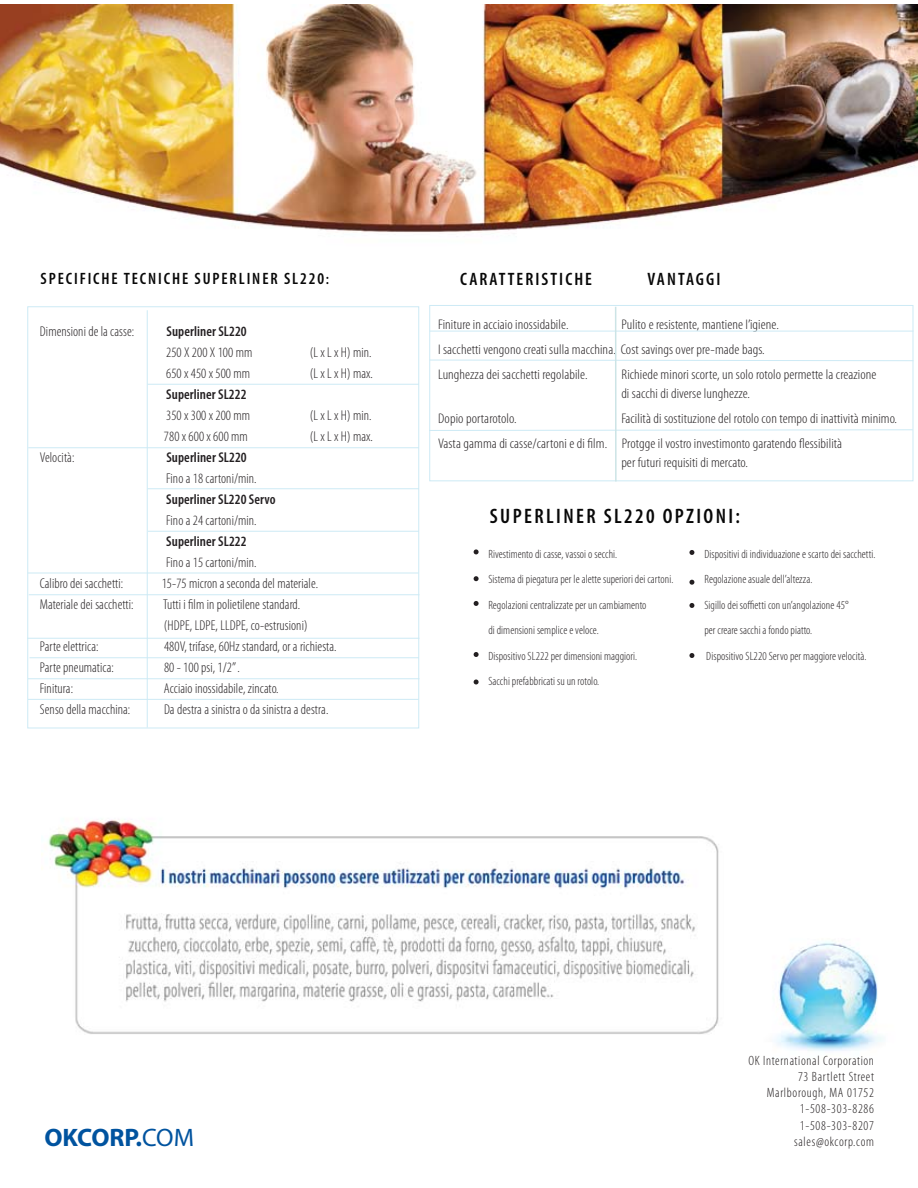
<style>
.page{position:relative;width:918px;height:1188px;background:#fff}
.page>*{position:absolute;margin:0;border:0;box-sizing:border-box;transform-origin:0 0}
.t1{font:700 25.35px "Myriad";color:#00539f}
.t2{font:600 condensed 21px "Myriad Pro";letter-spacing:.115em;color:#080808}
.t3{font:600 condensed 18px "Myriad Pro";letter-spacing:.115em;color:#080808}
.t4{font:600 condensed 16.5px "Myriad Pro";letter-spacing:.115em;color:#080808}
.t5{font:300 condensed 14.25px/21px "Myriad Pro";letter-spacing:.005em;color:#231f21}
.t6{font:600 condensed 14.25px/21px "Myriad Pro";letter-spacing:.005em;color:#231f21}
.t7{font:300 condensed 13.95px/25px "Myriad Pro";letter-spacing:.005em;color:#231f21;scale:1.08 1}
.t8{font:300 condensed 13.5px/16.2px "Myriad Pro";letter-spacing:.05em;color:#231f20;text-align:right}
.t9{font:300 condensed 12px "Myriad Pro";letter-spacing:.005em;color:#231f21}
.s1{font-size:15px}
.s2{font-weight:300}
.s3{font-weight:600}
.s4{font-weight:400}
</style>
<div class="page">
<img style="left:775px;top:941px;width:109px;height:110px">
<hr style="left:147px;top:310px;width:1px;height:418px;background:#cdeaf5">
<hr style="left:29px;top:594px;width:390px;height:1px;background:#cdeaf5">
<hr style="left:27px;top:638px;width:392px;height:1px;background:#cdeaf5">
<hr style="left:29px;top:657px;width:390px;height:1px;background:#cdeaf5">
<hr style="left:28px;top:678px;width:391px;height:1px;background:#cdeaf5">
<div style="left:429px;top:305px;width:484px;height:176px;border:1px solid #cdeaf5"></div>
<hr style="left:430px;top:331px;width:484px;height:1px;background:#cdeaf5">
<hr style="left:148px;top:384px;width:271px;height:1px;background:#cdeaf5">
<hr style="left:28px;top:447px;width:391px;height:1px;background:#cdeaf5">
<hr style="left:148px;top:531px;width:271px;height:1px;background:#cdeaf5">
<hr style="left:28px;top:573px;width:390px;height:1px;background:#cdeaf5">
<hr style="left:28px;top:699px;width:391px;height:1px;background:#cdeaf5">
<img style="left:0;top:4px;width:918px;height:229px">
<hr style="left:148px;top:488px;width:271px;height:1px;background:#cdeaf5">
<svg style="left:474px;top:549px;width:5px;height:5px"></svg>
<svg style="left:474px;top:576px;width:5px;height:5px"></svg>
<svg style="left:474px;top:601px;width:5px;height:5px"></svg>
<svg style="left:689px;top:550px;width:5px;height:5px"></svg>
<svg style="left:689px;top:580px;width:5px;height:5px"></svg>
<svg style="left:689px;top:603px;width:5px;height:5px"></svg>
<svg style="left:474px;top:652px;width:5px;height:5px"></svg>
<svg style="left:689px;top:653px;width:5px;height:5px"></svg>
<svg style="left:474px;top:680px;width:5px;height:4px"></svg>
<svg style="left:429px;top:359px;width:485px;height:2px"></svg>
<svg style="left:429px;top:429px;width:485px;height:2px"></svg>
<hr style="left:615px;top:307px;width:2px;height:175px;background:#cce4e6">
<img style="left:41px;top:819px;width:678px;height:215px">
<p class="t4" style="left:41px;top:270px;width:290px">SPECIFICHE TECNICHE SUPERLINER SL220<span class="s1">:</span></p>
<p class="t5" style="left:40px;top:321px;width:96px">Dimensioni de la casse:</p>
<p class="t6" style="left:166px;top:321px;width:88px">Superliner SL220<br><span class="s2">250 X 200 X 100 mm</span></p>
<p class="t5" style="left:310px;top:342px;width:63px">(L x L x H) min.</p>
<p class="t5" style="left:166px;top:363px;width:85px">650 x 450 x 500 mm</p>
<p class="t5" style="left:310px;top:363px;width:65px">(L x L x H) max.</p>
<p class="t6" style="left:166px;top:384px;width:85px">Superliner SL222<br><span class="s2">350 x 300 x 200 mm</span></p>
<p class="t5" style="left:310px;top:405px;width:63px">(L x L x H) min.</p>
<p class="t5" style="left:164px;top:426px;width:85px">780 x 600 x 600 mm</p>
<p class="t5" style="left:310px;top:426px;width:65px">(L x L x H) max.</p>
<p class="t5" style="left:40px;top:447px;width:36px">Velocità:</p>
<p class="t5" style="left:166px;top:447px;width:111px"><span class="s3">Superliner SL220<br></span>Fino a 18 cartoni/min.<br><span class="s3">Superliner SL220 Servo<br></span>Fino a 24 cartoni/min.<br><span class="s3">Superliner SL222<br></span>Fino a 15 cartoni/min.</p>
<p class="t5" style="left:40px;top:573px;width:85px">Calibro dei sacchetti:</p>
<p class="t5" style="left:162px;top:573px;width:158px">15-75 micron a seconda del materiale.</p>
<p class="t5" style="left:40px;top:595px;width:95px">Materiale dei sacchetti:</p>
<p class="t5" style="left:163px;top:595px;width:146px">Tutti i film in polietilene standard. (HDPE, LDPE, LLDPE, co-estrusioni)</p>
<p class="t5" style="left:40px;top:637px;width:60px">Parte elettrica:</p>
<p class="t5" style="left:164px;top:637px;width:174px">480V, trifase, 60Hz standard, or a richiesta.</p>
<p class="t5" style="left:40px;top:658px;width:76px">Parte pneumatica:</p>
<p class="t5" style="left:164px;top:658px;width:77px">80 - 100 psi, 1/2” .</p>
<p class="t5" style="left:40px;top:679px;width:35px">Finitura:</p>
<p class="t5" style="left:164px;top:679px;width:116px">Acciaio inossidabile, zincato.</p>
<p class="t5" style="left:40px;top:700px;width:92px">Senso della macchina:</p>
<p class="t5" style="left:164px;top:700px;width:166px">Da destra a sinistra o da sinistra a destra.</p>
<p class="t3" style="left:460px;top:269px;width:133px">CARATTERISTICHE</p>
<p class="t3" style="left:648px;top:269px;width:74px">VANTAGGI</p>
<p class="t7" style="left:438px;top:312px;width:122px">Finiture in acciaio inossidabile.</p>
<p class="t7" style="left:438px;top:312px;width:317px;text-indent:183px">Pulito e resistente, mantiene I’igiene.<br>I sacchetti vengono creati sulla macchina. Cost savings over pre-made bags.<br>Lunghezza dei sacchetti regolabile.</p>
<p class="t7" style="left:621px;top:365px;width:238px;line-height:19.2px">Richiede minori scorte, un solo rotolo permette la creazione di sacchi di diverse lunghezze.</p>
<p class="t7" style="left:438px;top:406px;width:427px;text-indent:183px">Facilità di sostituzione del rotolo con tempo di inattività minimo.<br>Vasta gamma di casse/cartoni e di film. Protgge il vostro investimonto garatendo flessibilità</p>
<p class="t7" style="left:621px;top:450px;width:119px">per futuri requisiti di mercato.</p>
<p class="t7" style="left:438px;top:406px;width:74px">Dopio portarotolo.</p>
<p class="t2" style="left:490px;top:504px;width:252px">SUPERLINER SL220 OPZIONI:</p>
<p class="t9" style="left:488px;top:548px;width:130px">Rivestimento di casse, vassoi o secchi.</p>
<p class="t9" style="left:704px;top:548px;width:173px">Dispositivi di individuazione e scarto dei sacchetti.</p>
<p class="t9" style="left:488px;top:573px;width:187px">Sistema di piegatura per le alette superiori dei cartoni.</p>
<p class="t9" style="left:704px;top:573px;width:109px">Regolazione asuale dell’altezza.</p>
<p class="t9" style="left:488px;top:599px;width:160px">Regolazioni centralizzate per un cambiamento</p>
<p class="t9" style="left:704px;top:599px;width:146px">Sigillo dei soffietti con un’angolazione 45°</p>
<p class="t9" style="left:488px;top:624px;width:112px">di dimensioni semplice e veloce.</p>
<p class="t9" style="left:704px;top:624px;width:109px">per creare sacchi a fondo piatto.</p>
<p class="t9" style="left:488px;top:650px;width:150px">Dispositivo SL222 per dimensioni maggiori.</p>
<p class="t9" style="left:706px;top:650px;width:162px">Dispositivo SL220 Servo per maggiore velocità.</p>
<p class="t9" style="left:488px;top:675px;width:112px">Sacchi prefabbricati su un rotolo.</p>
<p class="t1" style="left:44px;top:1124px;width:151px">OKCORP.<span class="s4">COM</span></p>
<p class="t8" style="left:748px;top:1052px;width:127px">OK International Corporation<br>73 Bartlett Street<br>Marlborough, MA 01752<br>1-508-303-8286<br>1-508-303-8207 sales@okcorp.com</p>
</div>
